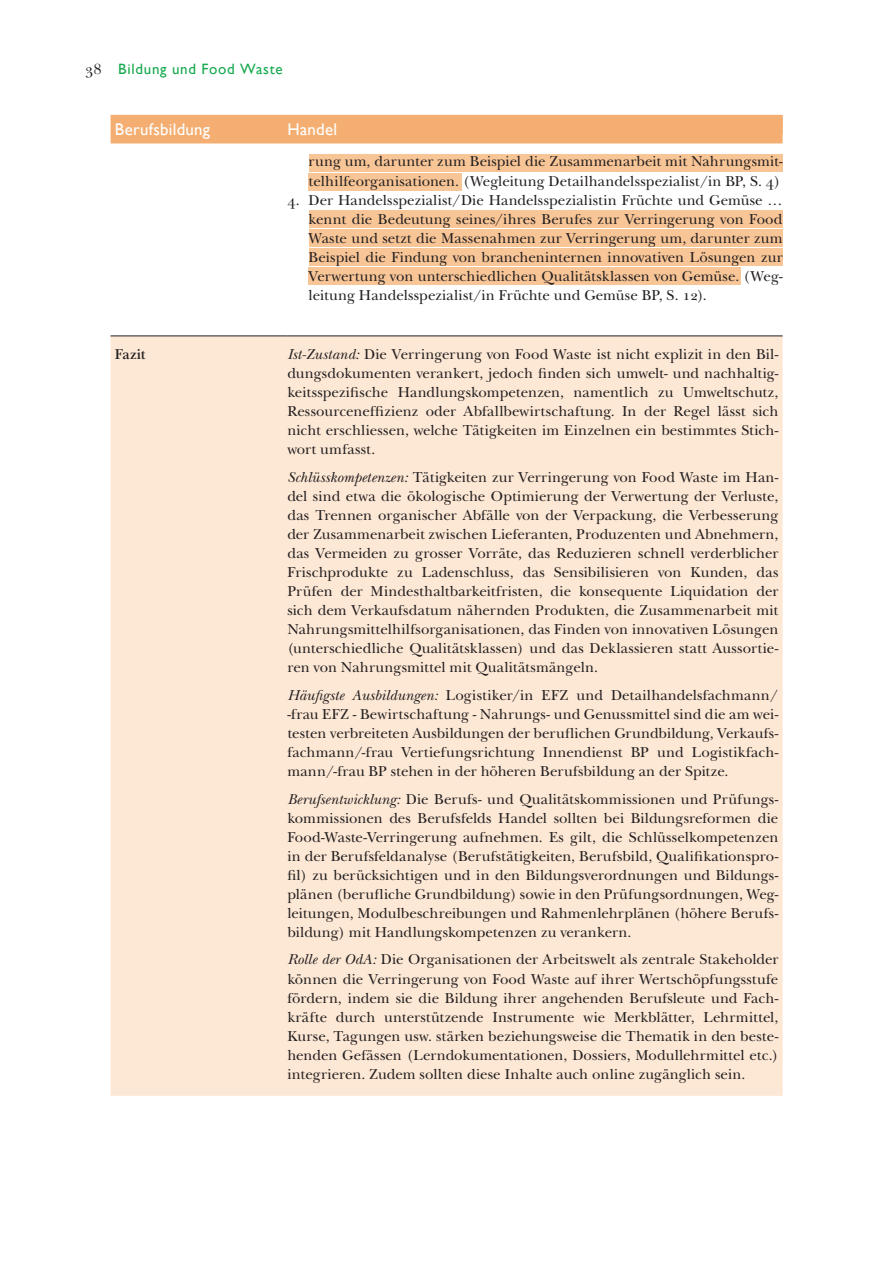
<style>
.page{position:relative;width:893px;height:1263px;background:#fff}
.page>*{position:absolute;margin:0;border:0;box-sizing:border-box;transform-origin:0 0}
.t1{font:16.8px "Gill Sans";letter-spacing:.015em;color:#fff}
.t2{font:15px/19px "New Baskerville Std";letter-spacing:.01em;color:#231f20;text-align:justify}
.t3{font:15px "Gill Sans";letter-spacing:.05em;color:#17a94e}
.t4{font:600 15px "New Baskerville Std";letter-spacing:.005em;color:#231f20}
.s1{font-family:"New Baskerville Std";color:#231f20}
.s2{font-style:italic}
</style>
<div class="page">
<div style="left:309px;top:210px;width:473px;height:17px;background:#f8c596"></div>
<div style="left:309px;top:230px;width:473px;height:17px;background:#f8c596"></div>
<div style="left:309px;top:249px;width:473px;height:17px;background:#f8c596"></div>
<div style="left:309px;top:155px;width:473px;height:17px;background:#f8c596"></div>
<div style="left:309px;top:268px;width:432px;height:17px;background:#f8c596"></div>
<div style="left:309px;top:174px;width:153px;height:17px;background:#f8c596"></div>
<div style="left:111px;top:115px;width:672px;height:28px;background:#f5ae71"></div>
<div style="left:111px;top:336px;width:672px;height:760px;background:#fde8d5"></div>
<hr style="left:111px;top:335px;width:176px;height:1px;background:#231f20">
<hr style="left:287px;top:335px;width:496px;height:1px;background:#231f20">
<p class="t3" style="left:85px;top:60px;width:199px"><span class="s1">38</span> Bildung und Food Waste</p>
<p class="t1" style="left:115px;top:120px;width:97px">Berufsbildung</p>
<p class="t1" style="left:287px;top:120px;width:51px">Handel</p>
<p class="t2" style="left:309px;top:152px;width:476px">rung um, darunter zum Beispiel die Zusammenarbeit mit Nahrungsmit&shy;telhilfeorganisationen. (Wegleitung Detailhandelsspezialist/in BP, S. 4)</p>
<p class="t2" style="left:309px;top:190px;width:476px;text-indent:-21px">4. Der Handelsspezialist/Die Handelsspezialistin Früchte und Gemüse … kennt die Bedeutung seines/ihres Berufes zur Verringerung von Food Waste und setzt die Massenahmen zur Verringerung um, darunter zum Beispiel die Findung von brancheninternen innovativen Lösungen zur Verwertung von unterschiedlichen Qualitätsklassen von Gemüse. (Weg&shy;leitung Handelsspezialist/in Früchte und Gemüse BP, S. 12).</p>
<p class="t4" style="left:115px;top:345px;width:32px">Fazit</p>
<p class="t2" style="left:287px;top:345px;width:493px"><span class="s2">Ist-Zustand:</span> Die Verringerung von Food Waste ist nicht explizit in den Bil&shy;dungsdokumenten verankert, jedoch finden sich umwelt- und nachhaltig&shy;keitsspezifische Handlungskompetenzen, namentlich zu Umweltschutz, Ressourceneffizienz oder Abfallbewirtschaftung. In der Regel lässt sich nicht erschliessen, welche Tätigkeiten im Einzelnen ein bestimmtes Stich&shy;wort umfasst.</p>
<p class="t2" style="left:287px;top:467px;width:493px"><span class="s2">Schlüsskompetenzen:</span> Tätigkeiten zur Verringerung von Food Waste im Han&shy;del sind etwa die ökologische Optimierung der Verwertung der Verluste, das Trennen organischer Abfälle von der Verpackung, die Verbesserung der Zusammenarbeit zwischen Lieferanten, Produzenten und Abnehmern, das Vermeiden zu grosser Vorräte, das Reduzieren schnell verderblicher Frischprodukte zu Ladenschluss, das Sensibilisieren von Kunden, das Prüfen der Mindesthaltbarkeitfristen, die konsequente Liquidation der sich dem Verkaufsdatum nähernden Produkten, die Zusammenarbeit mit Nahrungsmittelhilfsorganisationen, das Finden von innovativen Lösungen (unterschiedliche Qualitätsklassen) und das Deklassieren statt Aussortie&shy;ren von Nahrungsmittel mit Qualitätsmängeln.</p>
<p class="t2" style="left:287px;top:685px;width:493px"><span class="s2">Häufigste Ausbildungen:</span> Logistiker/in EFZ und Detailhandelsfachmann/ -frau EFZ - Bewirtschaftung - Nahrungs- und Genussmittel sind die am wei&shy;testen verbreiteten Ausbildungen der beruflichen Grundbildung, Verkaufs&shy;fachmann/-frau Vertiefungsrichtung Innendienst BP und Logistikfach&shy;mann/-frau BP stehen in der höheren Berufsbildung an der Spitze.</p>
<p class="t2" style="left:287px;top:789px;width:493px"><span class="s2">Berufsentwicklung:</span> Die Berufs- und Qualitätskommissionen und Prüfungs&shy;kommissionen des Berufsfelds Handel sollten bei Bildungsreformen die Food-Waste-Verringerung aufnehmen. Es gilt, die Schlüsselkompetenzen in der Berufsfeldanalyse (Berufstätigkeiten, Berufsbild, Qualifikationspro&shy;fil) zu berücksichtigen und in den Bildungsverordnungen und Bildungs&shy;plänen (berufliche Grundbildung) sowie in den Prüfungsordnungen, Weg&shy;leitungen, Modulbeschreibungen und Rahmenlehrplänen (höhere Berufs&shy;bildung) mit Handlungskompetenzen zu verankern.</p>
<p class="t2" style="left:287px;top:950px;width:493px"><span class="s2">Rolle der OdA:</span> Die Organisationen der Arbeitswelt als zentrale Stakeholder können die Verringerung von Food Waste auf ihrer Wertschöpfungsstufe fördern, indem sie die Bildung ihrer angehenden Berufsleute und Fach&shy;kräfte durch unterstützende Instrumente wie Merkblätter, Lehrmittel, Kurse, Tagungen usw. stärken beziehungsweise die Thematik in den beste&shy;henden Gefässen (Lerndokumentationen, Dossiers, Modullehrmittel etc.) integrieren. Zudem sollten diese Inhalte auch online zugänglich sein.</p>
</div>
